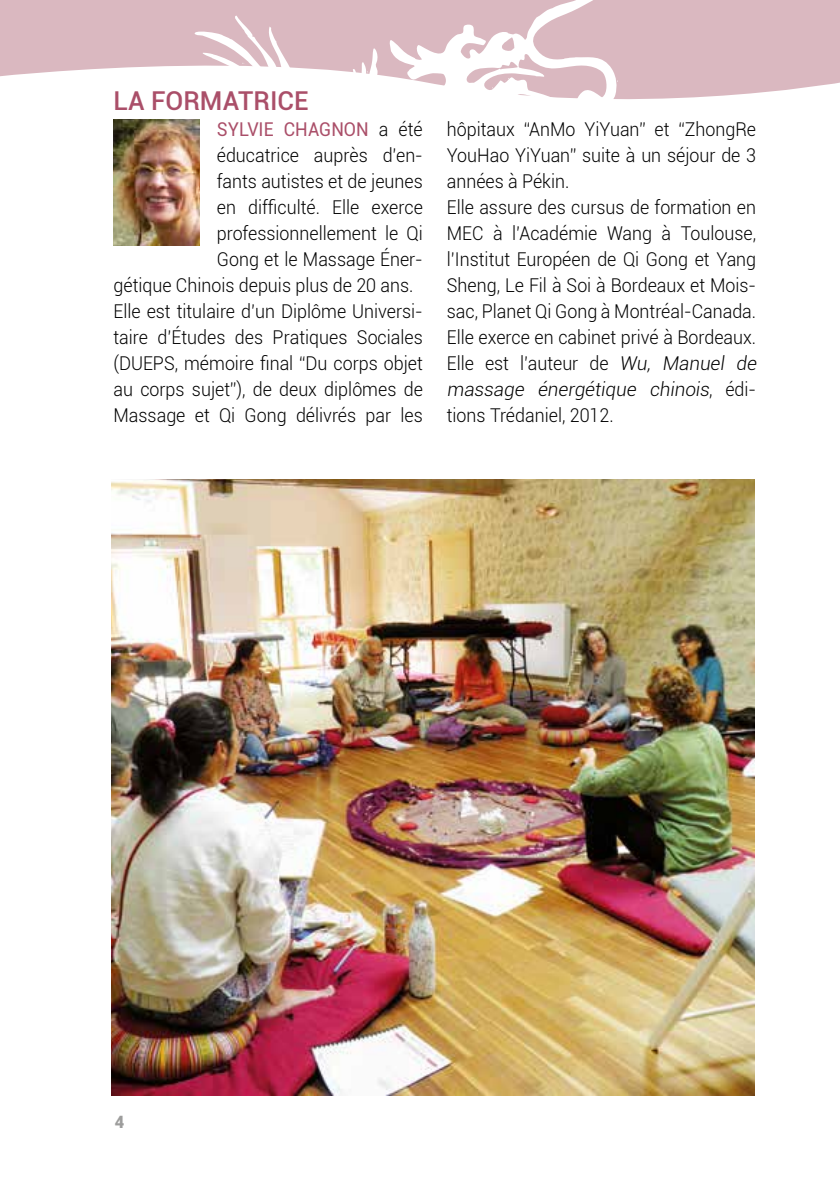
<style>
.page{position:relative;width:840px;height:1180px;background:#fff}
.page>*{position:absolute;margin:0;border:0;box-sizing:border-box;transform-origin:0 0}
.t1{font:500 26px "Roboto";color:#aa4f69}
.t2{font:300 19px/26px "Roboto";color:#000;scale:.94 1}
.t3{font:19px "Roboto";color:#aa4f69;scale:.94 1}
.t4{font:900 17px "Roboto";color:#9d9d9c;scale:.96 1}
</style>
<div class="page">
<svg style="left:0;top:0;width:839px;height:120px;fill:#dab8c0"></svg>
<svg style="left:194px;top:0;width:447px;height:246px"></svg>
<img style="left:111px;top:480px;width:643px;height:614px">
<img style="left:114px;top:120px;width:86px;height:125px">
<h1 class="t1" style="left:113px;top:82px;width:196px">LA FORMATRICE</h1>
<p class="t3" style="left:217px;top:115px;width:85px">SYLVIE CHAGNON</p>
<p class="t2" style="left:378px;top:115px;width:48px">a été</p>
<p class="t2" style="left:217px;top:141px;width:220px">éducatrice auprès d’en-</p>
<p class="t2" style="left:217px;top:167px;width:220px">fants autistes et de jeunes</p>
<p class="t2" style="left:217px;top:193px;width:220px">en difficulté. Elle exerce</p>
<p class="t2" style="left:217px;top:219px;width:220px">professionnellement le Qi</p>
<p class="t2" style="left:217px;top:245px;width:220px">Gong et le Massage Éner-</p>
<p class="t2" style="left:113px;top:271px;width:320px">gétique Chinois depuis plus de 20 ans.</p>
<p class="t2" style="left:113px;top:297px;width:330px">Elle est titulaire d’un Diplôme Universi-</p>
<p class="t2" style="left:113px;top:323px;width:330px">taire d’Études des Pratiques Sociales</p>
<p class="t2" style="left:113px;top:349px;width:330px">(DUEPS, mémoire final “Du corps objet</p>
<p class="t2" style="left:113px;top:375px;width:330px">au corps sujet”), de deux diplômes de</p>
<p class="t2" style="left:113px;top:401px;width:330px">Massage et Qi Gong délivrés par les</p>
<p class="t2" style="left:446px;top:115px;width:334px">hôpitaux “AnMo YiYuan” et “ZhongRe YouHao YiYuan” suite à un séjour de 3 années à Pékin.<br>Elle assure des cursus de formation en MEC à l’Académie Wang à Toulouse, l’Institut Européen de Qi Gong et Yang Sheng, Le Fil à Soi à Bordeaux et Mois&shy;sac, Planet Qi Gong à Montréal-Canada.<br>Elle exerce en cabinet privé à Bordeaux.<br>Elle est l’auteur de Wu, Manuel de massage énergétique chinois, é d i - tions Trédaniel, 2012.</p>
<p class="t4" style="left:115px;top:1109px;width:11px">4</p>
</div>
